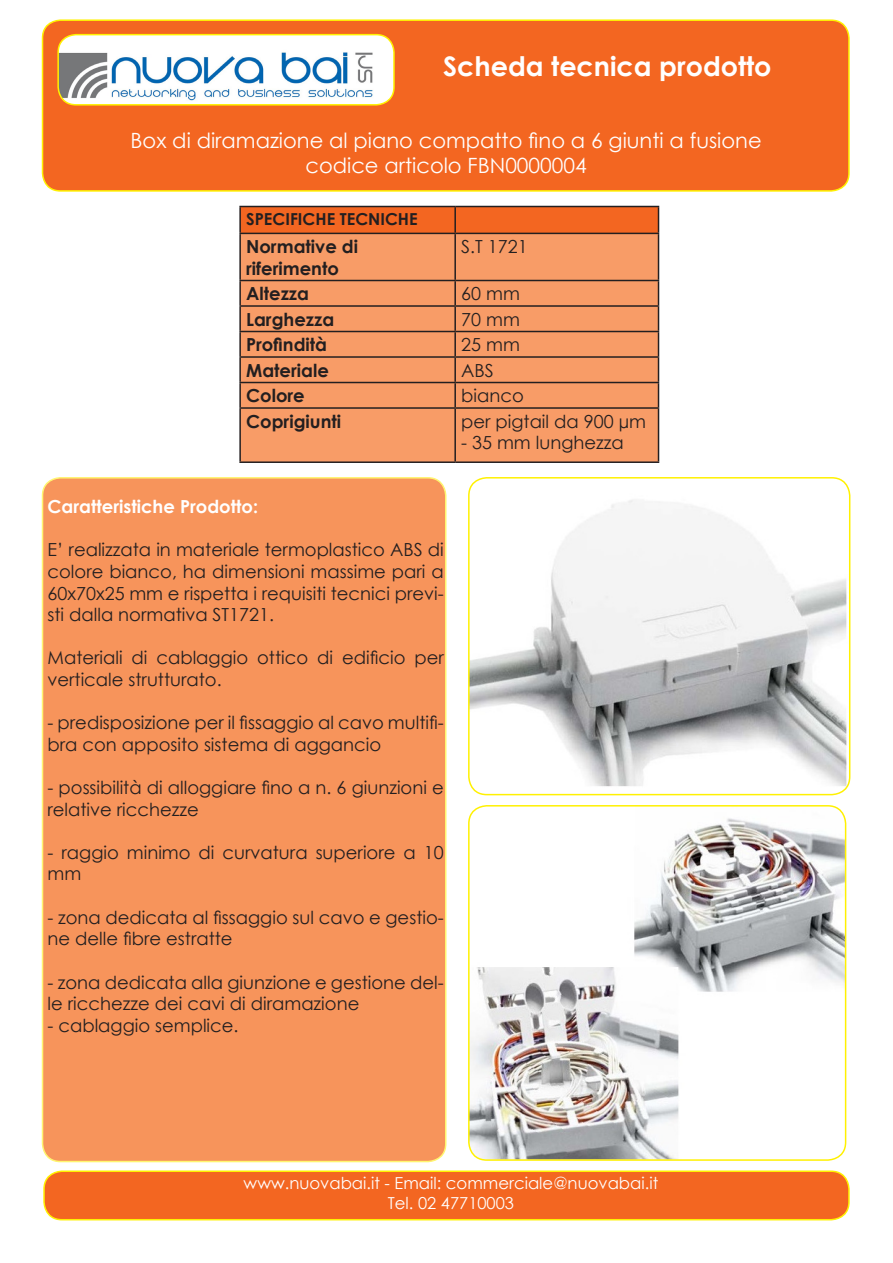
<style>
.page{position:relative;width:893px;height:1263px;background:#fff}
.page>*{position:absolute;margin:0;border:0;box-sizing:border-box;transform-origin:0 0}
.t1{font:700 27px "Century Gothic";color:#fff}
.t2{font:21px "Century Gothic";color:#fff}
.t3{font:18px/21.6px "Century Gothic";color:#231f20}
.t4{font:700 18px "Century Gothic";color:#231f20}
.t5{font:700 18px "Century Gothic";color:#fff}
.t6{font:16.5px/19.8px "Century Gothic";color:#fff;text-align:center}
.t7{font:700 16.5px "Century Gothic";color:#231f20}
</style>
<div class="page">
<div style="left:43px;top:20px;width:806px;height:171px;background:#f36621;border-radius:18px"></div>
<div style="left:42px;top:19px;width:808px;height:173px;border:2px solid #fff101;border-radius:18px"></div>
<div style="left:241px;top:234px;width:417px;height:227px;background:#f89c67"></div>
<hr style="left:239px;top:206px;width:216px;height:1px;background:#231f20">
<hr style="left:239px;top:207px;width:2px;height:26px;background:#231f20">
<svg style="left:240px;top:206px;width:419px;height:27px"></svg>
<hr style="left:239px;top:233px;width:216px;height:1px;background:#231f20">
<hr style="left:239px;top:234px;width:2px;height:46px;background:#231f20">
<hr style="left:455px;top:233px;width:204px;height:1px;background:#231f20">
<hr style="left:454px;top:234px;width:2px;height:46px;background:#231f20">
<hr style="left:658px;top:234px;width:1px;height:46px;background:#231f20">
<hr style="left:239px;top:280px;width:216px;height:1px;background:#231f20">
<hr style="left:239px;top:281px;width:2px;height:24px;background:#231f20">
<hr style="left:455px;top:280px;width:204px;height:1px;background:#231f20">
<hr style="left:454px;top:281px;width:2px;height:24px;background:#231f20">
<hr style="left:239px;top:305px;width:216px;height:2px;background:#231f20">
<hr style="left:239px;top:307px;width:2px;height:24px;background:#231f20">
<hr style="left:455px;top:305px;width:204px;height:2px;background:#231f20">
<hr style="left:454px;top:307px;width:2px;height:24px;background:#231f20">
<hr style="left:239px;top:331px;width:216px;height:1px;background:#231f20">
<hr style="left:239px;top:332px;width:2px;height:24px;background:#231f20">
<hr style="left:455px;top:331px;width:204px;height:1px;background:#231f20">
<hr style="left:454px;top:332px;width:2px;height:24px;background:#231f20">
<hr style="left:239px;top:356px;width:216px;height:2px;background:#231f20">
<hr style="left:239px;top:358px;width:2px;height:24px;background:#231f20">
<hr style="left:455px;top:356px;width:204px;height:2px;background:#231f20">
<hr style="left:454px;top:358px;width:2px;height:24px;background:#231f20">
<hr style="left:239px;top:382px;width:216px;height:1px;background:#231f20">
<hr style="left:239px;top:383px;width:2px;height:24px;background:#231f20">
<hr style="left:455px;top:382px;width:204px;height:1px;background:#231f20">
<hr style="left:454px;top:383px;width:2px;height:24px;background:#231f20">
<svg style="left:658px;top:281px;width:1px;height:126px"></svg>
<hr style="left:239px;top:407px;width:216px;height:2px;background:#231f20">
<hr style="left:239px;top:409px;width:2px;height:52px;background:#231f20">
<hr style="left:455px;top:407px;width:204px;height:2px;background:#231f20">
<hr style="left:454px;top:409px;width:2px;height:52px;background:#231f20">
<hr style="left:658px;top:409px;width:1px;height:52px;background:#231f20">
<hr style="left:239px;top:461px;width:216px;height:2px;background:#231f20">
<hr style="left:455px;top:461px;width:204px;height:2px;background:#231f20">
<div style="left:43px;top:478px;width:403px;height:683px;background:#f7945b;border-radius:18px"></div>
<div style="left:42px;top:477px;width:404px;height:685px;border:2px solid #fff570;border-radius:18px"></div>
<img style="left:469px;top:478px;width:381px;height:317px">
<div style="left:468px;top:477px;width:382px;height:318px;border:2px solid #fff101;border-radius:18px"></div>
<img style="left:469px;top:806px;width:377px;height:354px">
<div style="left:468px;top:805px;width:378px;height:356px;border:2px solid #fff101;border-radius:18px"></div>
<div style="left:44px;top:1171px;width:805px;height:49px;background:#f36621;border-radius:18px"></div>
<div style="left:43px;top:1170px;width:807px;height:50px;border:2px solid #fff101;border-radius:18px"></div>
<img style="left:58px;top:35px;width:334px;height:68px">
<div style="left:57px;top:34px;width:338px;height:72px;border:2px solid #fff101;border-radius:18px"></div>
<p class="t1" style="left:443px;top:46px;width:330px">Scheda tecnica prodotto</p>
<p class="t2" style="left:131px;top:125px;width:633px">Box di diramazione al piano compatto fino a 6 giunti a fusione</p>
<p class="t2" style="left:305px;top:151px;width:283px">codice articolo FBN0000004</p>
<p class="t7" style="left:246px;top:206px;width:173px">SPECIFICHE TECNICHE</p>
<p class="t4" style="left:246px;top:233px;width:113px">Normative di</p>
<p class="t4" style="left:246px;top:254px;width:94px">riferimento</p>
<p class="t3" style="left:461px;top:235px;width:68px">S.T 1721</p>
<p class="t4" style="left:246px;top:280px;width:64px">Altezza</p>
<p class="t3" style="left:461px;top:282px;width:60px">60 mm</p>
<p class="t4" style="left:246px;top:305px;width:90px">Larghezza</p>
<p class="t3" style="left:461px;top:308px;width:60px">70 mm</p>
<p class="t4" style="left:246px;top:331px;width:82px">Profindità</p>
<p class="t3" style="left:461px;top:333px;width:60px">25 mm</p>
<p class="t4" style="left:246px;top:356px;width:84px">Materiale</p>
<p class="t3" style="left:461px;top:359px;width:34px">ABS</p>
<p class="t4" style="left:246px;top:382px;width:60px">Colore</p>
<p class="t3" style="left:461px;top:384px;width:64px">bianco</p>
<p class="t4" style="left:246px;top:407px;width:97px">Coprigiunti</p>
<p class="t3" style="left:461px;top:410px;width:186px">per pigtail da 900 µm</p>
<p class="t3" style="left:461px;top:432px;width:164px">- 35 mm lunghezza</p>
<p class="t5" style="left:48px;top:493px;width:212px">Caratteristiche Prodotto:</p>
<p class="t3" style="left:48px;top:539px;width:398px;text-align:justify">E’ realizzata in materiale termoplastico ABS di colore bianco, ha dimensioni massime pari a 60x70x25 mm e rispetta i requisiti tecnici previ&shy;sti dalla normativa ST1721.</p>
<p class="t3" style="left:48px;top:647px;width:398px">Materiali di cablaggio ottico di edificio per verticale strutturato.</p>
<p class="t3" style="left:48px;top:712px;width:398px">- predisposizione per il fissaggio al cavo multifi&shy;bra con apposito sistema di aggancio</p>
<p class="t3" style="left:48px;top:776px;width:398px">- possibilità di alloggiare fino a n. 6 giunzioni e relative ricchezze</p>
<p class="t3" style="left:48px;top:841px;width:398px">- raggio minimo di curvatura superiore a 10 mm</p>
<p class="t3" style="left:48px;top:906px;width:398px">- zona dedicata al fissaggio sul cavo e gestio&shy;ne delle fibre estratte</p>
<p class="t3" style="left:48px;top:971px;width:398px">- zona dedicata alla giunzione e gestione del&shy;le ricchezze dei cavi di diramazione</p>
<p class="t3" style="left:48px;top:1014px;width:193px">- cablaggio semplice.</p>
<p class="t6" style="left:244px;top:1173px;width:416px">www.nuovabai.it - Email: commerciale@nuovabai.it<br>Tel. 02 47710003</p>
</div>
